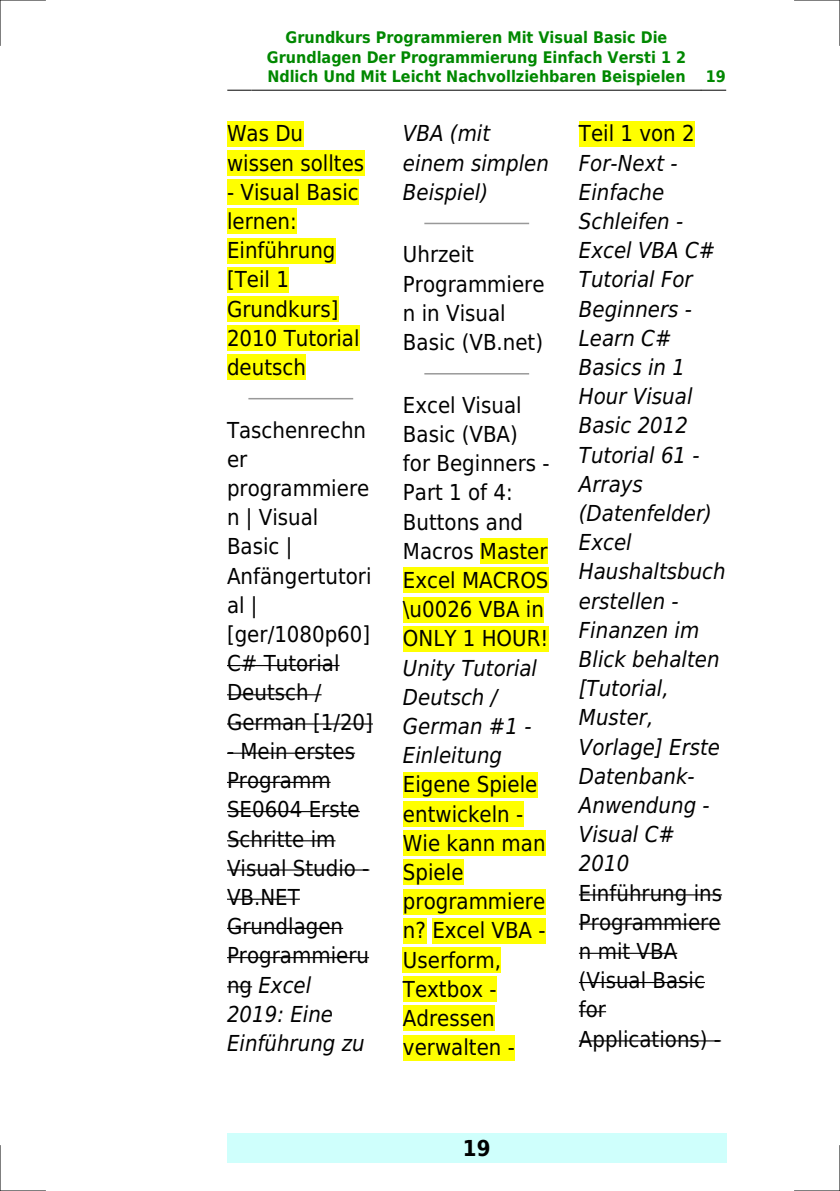
<style>
.page{position:relative;width:840px;height:1191px;background:#fff}
.page>*{position:absolute;margin:0;border:0;box-sizing:border-box;transform-origin:0 0}
.t1{font:22px/29.2px "DejaVu Sans Condensed";color:#000}
.t2{font:italic 22px/29.2px "DejaVu Sans Condensed";color:#000}
.t3{font:700 22px "DejaVu Sans Condensed";color:#000}
.t4{font:700 16px/19.2px "DejaVu Sans Condensed";color:#080;text-align:center}
.s1{font-style:italic}
</style>
<div class="page">
<svg style="left:227px;top:90px;width:24px;height:1px"></svg>
<hr style="left:252px;top:90px;width:448px;height:1px;background:#000">
<svg style="left:701px;top:90px;width:24px;height:1px"></svg>
<div style="left:227px;top:1133px;width:499px;height:29px;background:#cffffc"></div>
<div style="left:227px;top:121px;width:76px;height:25px;background:#ff0"></div>
<div style="left:227px;top:150px;width:137px;height:26px;background:#ff0"></div>
<div style="left:227px;top:179px;width:131px;height:26px;background:#ff0"></div>
<div style="left:227px;top:208px;width:70px;height:26px;background:#ff0"></div>
<div style="left:227px;top:238px;width:108px;height:25px;background:#ff0"></div>
<div style="left:227px;top:267px;width:62px;height:25px;background:#ff0"></div>
<div style="left:227px;top:296px;width:111px;height:26px;background:#ff0"></div>
<div style="left:227px;top:325px;width:132px;height:26px;background:#ff0"></div>
<div style="left:227px;top:354px;width:79px;height:26px;background:#ff0"></div>
<hr style="left:249px;top:398px;width:103px;height:1px;background:#999">
<hr style="left:227px;top:665px;width:112px;height:1px;background:#000">
<hr style="left:227px;top:694px;width:94px;height:1px;background:#000">
<hr style="left:227px;top:723px;width:146px;height:1px;background:#000">
<hr style="left:227px;top:752px;width:128px;height:1px;background:#000">
<hr style="left:227px;top:782px;width:103px;height:1px;background:#000">
<hr style="left:227px;top:811px;width:132px;height:1px;background:#000">
<hr style="left:227px;top:840px;width:108px;height:1px;background:#000">
<hr style="left:227px;top:869px;width:142px;height:1px;background:#000">
<hr style="left:227px;top:898px;width:73px;height:1px;background:#000">
<hr style="left:227px;top:928px;width:116px;height:1px;background:#000">
<hr style="left:227px;top:957px;width:142px;height:1px;background:#000">
<svg style="left:227px;top:986px;width:25px;height:1px"></svg>
<hr style="left:425px;top:223px;width:103px;height:1px;background:#999">
<hr style="left:425px;top:373px;width:103px;height:1px;background:#999">
<div style="left:479px;top:538px;width:68px;height:26px;background:#ff0"></div>
<div style="left:403px;top:567px;width:145px;height:26px;background:#ff0"></div>
<div style="left:403px;top:597px;width:140px;height:25px;background:#ff0"></div>
<div style="left:403px;top:626px;width:145px;height:25px;background:#ff0"></div>
<div style="left:403px;top:772px;width:134px;height:25px;background:#ff0"></div>
<div style="left:403px;top:801px;width:120px;height:26px;background:#ff0"></div>
<div style="left:403px;top:830px;width:142px;height:26px;background:#ff0"></div>
<div style="left:403px;top:859px;width:60px;height:26px;background:#ff0"></div>
<div style="left:403px;top:888px;width:142px;height:26px;background:#ff0"></div>
<div style="left:403px;top:918px;width:23px;height:25px;background:#ff0"></div>
<div style="left:432px;top:918px;width:113px;height:25px;background:#ff0"></div>
<div style="left:403px;top:947px;width:97px;height:25px;background:#ff0"></div>
<div style="left:403px;top:976px;width:93px;height:26px;background:#ff0"></div>
<div style="left:403px;top:1005px;width:91px;height:26px;background:#ff0"></div>
<div style="left:403px;top:1034px;width:111px;height:26px;background:#ff0"></div>
<div style="left:578px;top:121px;width:116px;height:25px;background:#ff0"></div>
<hr style="left:578px;top:894px;width:143px;height:1px;background:#000">
<hr style="left:578px;top:923px;width:142px;height:1px;background:#000">
<hr style="left:578px;top:952px;width:99px;height:2px;background:#000">
<hr style="left:578px;top:982px;width:126px;height:1px;background:#000">
<svg style="left:578px;top:1011px;width:27px;height:1px"></svg>
<hr style="left:578px;top:1040px;width:142px;height:1px;background:#000">
<hr style="left:0;top:0;width:45px;height:1px;background:#000">
<hr style="left:794px;top:0;width:45px;height:1px;background:#000">
<hr style="left:0;top:1190px;width:45px;height:1px;background:#000">
<hr style="left:794px;top:1190px;width:45px;height:1px;background:#000">
<hr style="left:0;top:0;width:1px;height:45px;background:#000">
<hr style="left:0;top:1145px;width:1px;height:46px;background:#000">
<hr style="left:839px;top:0;width:1px;height:45px;background:#000">
<hr style="left:839px;top:1145px;width:1px;height:46px;background:#000">
<p class="t4" style="left:267px;top:28px;width:420px">Grundkurs Programmieren Mit Visual Basic Die<br>Grundlagen Der Programmierung Einfach Versti 1 2<br>Ndlich Und Mit Leicht Nachvollziehbaren Beispielen</p>
<p class="t4" style="left:705px;top:67px;width:22px">19</p>
<p class="t1" style="left:227px;top:119px;width:139px">Was Du wissen solltes</p>
<p class="t1" style="left:227px;top:177px;width:134px">- Visual Basic lernen:<br>Einführung [Teil 1<br>Grundkurs]<br>2010 Tutorial deutsch</p>
<p class="t1" style="left:227px;top:415px;width:147px">Taschenrechn er programmiere n | Visual<br>Basic |<br>Anfängertutori al | [ger/1080p60]<br>C# Tutorial<br>Deutsch /<br>German [1/20]</p>
<p class="t1" style="left:227px;top:736px;width:144px">- Mein erstes<br>Programm<br>SE0604 Erste<br>Schritte im<br>Visual Studio -<br>VB.NET<br>Grundlagen<br>Programmieru ng <span class="s1">Excel<br>2019: Eine<br>Einführung zu</span></p>
<p class="t2" style="left:403px;top:119px;width:147px">VBA (mit einem simplen<br>Beispiel)</p>
<p class="t1" style="left:403px;top:240px;width:143px">Uhrzeit<br>Programmiere n in Visual<br>Basic (VB.net)</p>
<p class="t1" style="left:403px;top:390px;width:148px">Excel Visual<br>Basic (VBA) for Beginners -<br>Part 1 of 4:<br>Buttons and<br>Macros Master<br>Excel MACROS \u0026 VBA in<br>ONLY 1 HOUR!</p>
<p class="t2" style="left:403px;top:653px;width:136px">Unity Tutorial<br>Deutsch /<br>German #1 -<br>Einleitung</p>
<p class="t1" style="left:403px;top:770px;width:144px">Eigene Spiele entwickeln -<br>Wie kann man<br>Spiele programmiere n? Excel VBA -<br>Userform,<br>Textbox -<br>Adressen verwalten -</p>
<p class="t1" style="left:578px;top:119px;width:117px">Teil 1 von 2</p>
<p class="t2" style="left:578px;top:148px;width:148px">For-Next -<br>Einfache<br>Schleifen -<br>Excel VBA C#<br>Tutorial For<br>Beginners -<br>Learn C#<br>Basics in 1<br>Hour Visual<br>Basic 2012<br>Tutorial 61 -<br>Arrays (Datenfelder)<br>Excel<br>Haushaltsbuch erstellen -<br>Finanzen im<br>Blick behalten [Tutorial,<br>Muster,<br>Vorlage] Erste<br>Datenbank-<br>Anwendung -<br>Visual C#<br>2010</p>
<p class="t1" style="left:578px;top:878px;width:144px">Einführung ins<br>Programmiere n mit VBA (Visual Basic for<br>Applications) -</p>
<p class="t3" style="left:462px;top:1135px;width:29px">19</p>
</div>
